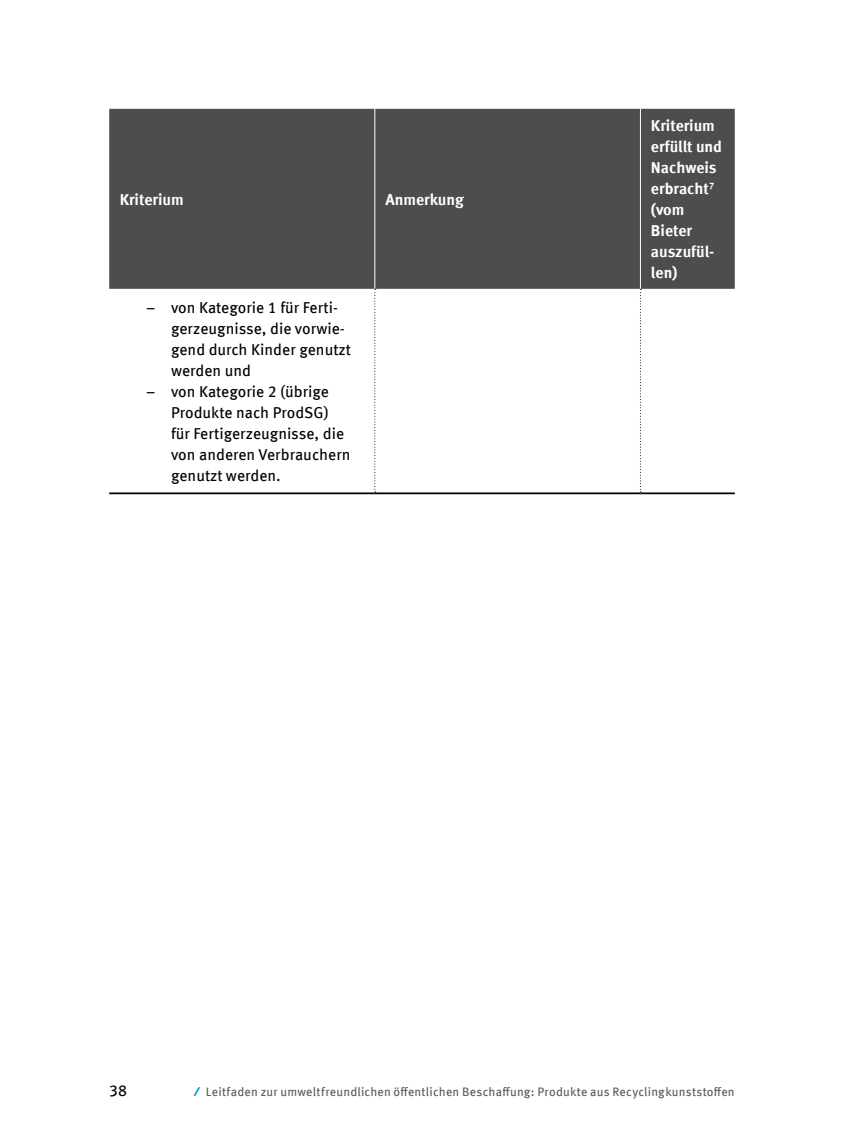
<style>
.page{position:relative;width:844px;height:1141px;background:#fff}
.page>*{position:absolute;margin:0;border:0;box-sizing:border-box;transform-origin:0 0}
.P_Tabelle_RG_Zeile{font:15.75px/21px "Meta Offc";color:#000}
.P_Tabelle_RG_Kopf{font:700 15.75px/21px "Meta Offc";color:#fff}
.t1{font:12.25px "Meta Offc";letter-spacing:.015em;color:#58595b}
</style>
<div class="page">
<svg style="left:193px;top:1087px;width:7px;height:9px"></svg>
<div style="left:109px;top:109px;width:625px;height:180px;background:#4d4d4f"></div>
<hr style="left:374px;top:109px;width:1px;height:180px;background:#fff">
<hr style="left:639px;top:109px;width:1px;height:180px;background:#fff">
<svg style="left:374px;top:289px;width:2px;height:203px"></svg>
<svg style="left:640px;top:289px;width:1px;height:203px"></svg>
<hr style="left:109px;top:492px;width:266px;height:2px;background:#000">
<hr style="left:375px;top:492px;width:265px;height:2px;background:#000">
<hr style="left:640px;top:492px;width:94px;height:2px;background:#000">
<p class="P_Tabelle_RG_Kopf" style="left:120px;top:189px;width:65px">Kriterium</p>
<p class="P_Tabelle_RG_Kopf" style="left:385px;top:189px;width:80px">Anmerkung</p>
<p class="P_Tabelle_RG_Zeile" style="left:171px;top:297px;width:181px;text-indent:-25px">– von Kategorie 1 für Ferti&shy;gerzeugnisse, die vorwie&shy;gend durch Kinder genutzt werden und</p>
<p class="P_Tabelle_RG_Zeile" style="left:171px;top:381px;width:181px;text-indent:-25px">– von Kategorie 2 (übrige<br>Produkte nach ProdSG) für Fertigerzeugnisse, die von anderen Verbrauchern genutzt werden.</p>
<p class="P_Tabelle_RG_Kopf" style="left:650px;top:116px;width:73px">Kriterium erfüllt und<br>Nachweis erbracht<sup>7</sup></p>
<p class="P_Tabelle_RG_Kopf" style="left:650px;top:200px;width:65px">(vom<br>Bieter auszufül&shy;len)</p>
<p class="P_Tabelle_RG_Zeile" style="left:109px;top:1080px;width:19px">38</p>
<p class="t1" style="left:206px;top:1084px;width:530px">Leitfaden zur umweltfreundlichen öffentlichen Beschaffung: Produkte aus Recyclingkunststoffen</p>
</div>
